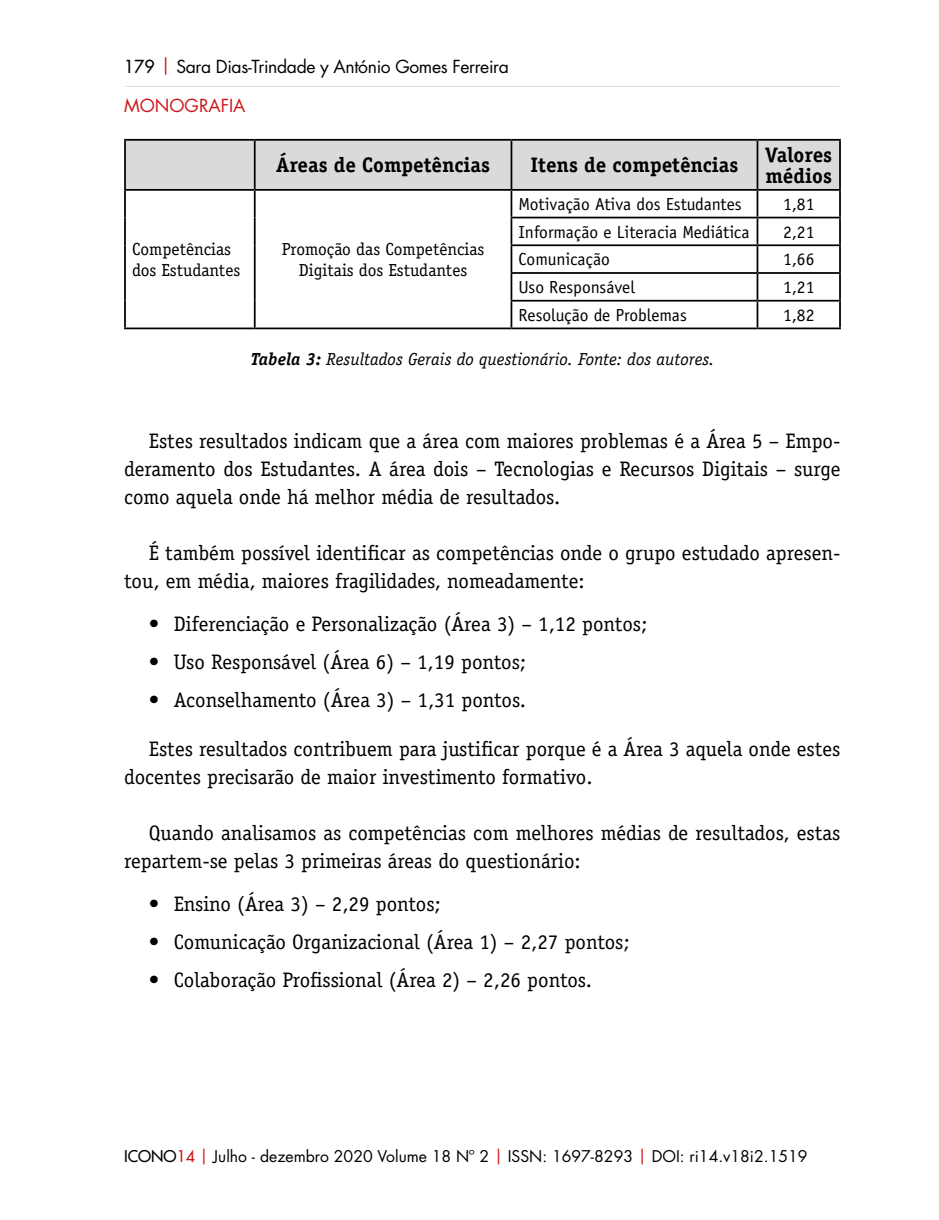
<style>
.page{position:relative;width:939px;height:1220px;background:#fff}
.page>*{position:absolute;margin:0;border:0;box-sizing:border-box;transform-origin:0 0}
.t1{font:21px/28px "Officina Serif Std";color:#000}
.t2{font:700 21px/21px "Officina Serif Std";color:#000}
.t3{font:17.5px "Officina Sans Std";color:#000}
.t4{font:17.5px/21px "Officina Serif Std";color:#000}
.t5{font:italic 17.5px "Officina Serif Std";color:#000}
.t6{font:17.5px "Futura Std";letter-spacing:-.02em;color:#000}
.t7{font:17.5px "Futura Std";color:#cd171a}
.t8{font:15.75px "Futura Std";color:#000}
.s1{font-weight:500}
.s2{color:#cd171a}
.s3{font-weight:700}
.s4{font-weight:500;color:#cd171a}
</style>
<div class="page">
<hr style="left:125px;top:86px;width:714px;height:1px;background:#dadada">
<hr style="left:124px;top:139px;width:130px;height:2px;background:#000">
<hr style="left:124px;top:141px;width:2px;height:48px;background:#000">
<hr style="left:254px;top:139px;width:257px;height:2px;background:#000">
<hr style="left:511px;top:139px;width:246px;height:2px;background:#000">
<hr style="left:757px;top:139px;width:83px;height:2px;background:#000">
<hr style="left:838px;top:141px;width:2px;height:48px;background:#000">
<hr style="left:124px;top:189px;width:130px;height:2px;background:#000">
<hr style="left:124px;top:191px;width:2px;height:27px;background:#000">
<hr style="left:757px;top:189px;width:83px;height:2px;background:#000">
<hr style="left:838px;top:191px;width:2px;height:26px;background:#000">
<hr style="left:124px;top:218px;width:2px;height:27px;background:#000">
<hr style="left:757px;top:217px;width:83px;height:1px;background:#000">
<hr style="left:838px;top:218px;width:2px;height:26px;background:#000">
<hr style="left:124px;top:245px;width:2px;height:28px;background:#000">
<hr style="left:757px;top:244px;width:83px;height:2px;background:#000">
<hr style="left:838px;top:246px;width:2px;height:26px;background:#000">
<hr style="left:124px;top:273px;width:2px;height:28px;background:#000">
<hr style="left:757px;top:272px;width:83px;height:2px;background:#000">
<hr style="left:838px;top:274px;width:2px;height:26px;background:#000">
<hr style="left:124px;top:301px;width:2px;height:26px;background:#000">
<svg style="left:125px;top:140px;width:714px;height:187px"></svg>
<hr style="left:510px;top:300px;width:247px;height:2px;background:#000">
<hr style="left:510px;top:302px;width:2px;height:25px;background:#000">
<hr style="left:757px;top:300px;width:83px;height:2px;background:#000">
<hr style="left:756px;top:302px;width:2px;height:25px;background:#000">
<hr style="left:838px;top:302px;width:2px;height:25px;background:#000">
<hr style="left:124px;top:327px;width:130px;height:2px;background:#000">
<hr style="left:254px;top:327px;width:257px;height:2px;background:#000">
<hr style="left:511px;top:327px;width:246px;height:2px;background:#000">
<hr style="left:757px;top:327px;width:83px;height:2px;background:#000">
<p class="t6" style="left:124px;top:56px;width:386px"><span class="s1">179</span> <span class="s2">|</span> Sara Dias-Trindade y António Gomes Ferreira</p>
<p class="t7" style="left:124px;top:94px;width:123px">MONOGRAFIA</p>
<p class="t2" style="left:276px;top:154px;width:215px">Áreas de Competências</p>
<p class="t2" style="left:530px;top:154px;width:209px">Itens de competências</p>
<p class="t2" style="left:764px;top:144px;width:68px">Valores médios</p>
<p class="t3" style="left:518px;top:194px;width:225px">Motivação Ativa dos Estudantes</p>
<p class="t4" style="left:782px;top:194px;width:33px">1,81</p>
<p class="t3" style="left:518px;top:222px;width:232px">Informação e Literacia Mediática</p>
<p class="t4" style="left:782px;top:221px;width:33px">2,21</p>
<p class="t3" style="left:518px;top:249px;width:93px">Comunicação</p>
<p class="t4" style="left:782px;top:249px;width:33px">1,66</p>
<p class="t3" style="left:518px;top:277px;width:118px">Uso Responsável</p>
<p class="t4" style="left:782px;top:277px;width:33px">1,21</p>
<p class="t3" style="left:518px;top:305px;width:170px">Resolução de Problemas</p>
<p class="t4" style="left:782px;top:304px;width:33px">1,82</p>
<p class="t5" style="left:250px;top:349px;width:465px"><span class="s3">Tabela 3:</span> Resultados Gerais do questionário. Fonte: dos autores.</p>
<p class="t4" style="left:132px;top:238px;width:110px">Competências dos Estudantes</p>
<p class="t4" style="left:282px;top:238px;width:204px;text-align:center">Promoção das Competências<br>Digitais dos Estudantes</p>
<p class="t1" style="left:124px;top:427px;width:717px;text-align:justify;text-indent:25px">Estes resultados indicam que a área com maiores problemas é a Área 5 – Empo&shy;deramento dos Estudantes. A área dois – Tecnologias e Recursos Digitais – surge como aquela onde há melhor média de resultados.</p>
<p class="t1" style="left:124px;top:539px;width:717px;text-indent:25px">É também possível identificar as competências onde o grupo estudado apresen&shy;tou, em média, maiores fragilidades, nomeadamente:</p>
<p class="t1" style="left:149px;top:610px;width:499px">• Diferenciação e Personalização (Área 3) – 1,12 pontos;</p>
<p class="t1" style="left:149px;top:648px;width:378px">• Uso Responsável (Área 6) – 1,19 pontos;</p>
<p class="t1" style="left:149px;top:686px;width:378px">• Aconselhamento (Área 3) – 1,31 pontos.</p>
<p class="t1" style="left:124px;top:735px;width:717px;text-indent:25px">Estes resultados contribuem para justificar porque é a Área 3 aquela onde estes docentes precisarão de maior investimento formativo.</p>
<p class="t1" style="left:124px;top:819px;width:717px;text-indent:25px">Quando analisamos as competências com melhores médias de resultados, estas repartem-se pelas 3 primeiras áreas do questionário:</p>
<p class="t1" style="left:149px;top:890px;width:293px">• Ensino (Área 3) – 2,29 pontos;</p>
<p class="t1" style="left:149px;top:928px;width:482px">• Comunicação Organizacional (Área 1) – 2,27 pontos;</p>
<p class="t1" style="left:149px;top:966px;width:444px">• Colaboração Profissional (Área 2) – 2,26 pontos.</p>
<p class="t8" style="left:124px;top:1146px;width:684px"><span class="s1">ICONO</span><span class="s4">14</span> <span class="s2">|</span> Julho - dezembro 2020 Volume 18 Nº 2 <span class="s2">|</span> ISSN: 1697-8293 <span class="s2">|</span> DOI: ri14.v18i2.1519</p>
</div>
